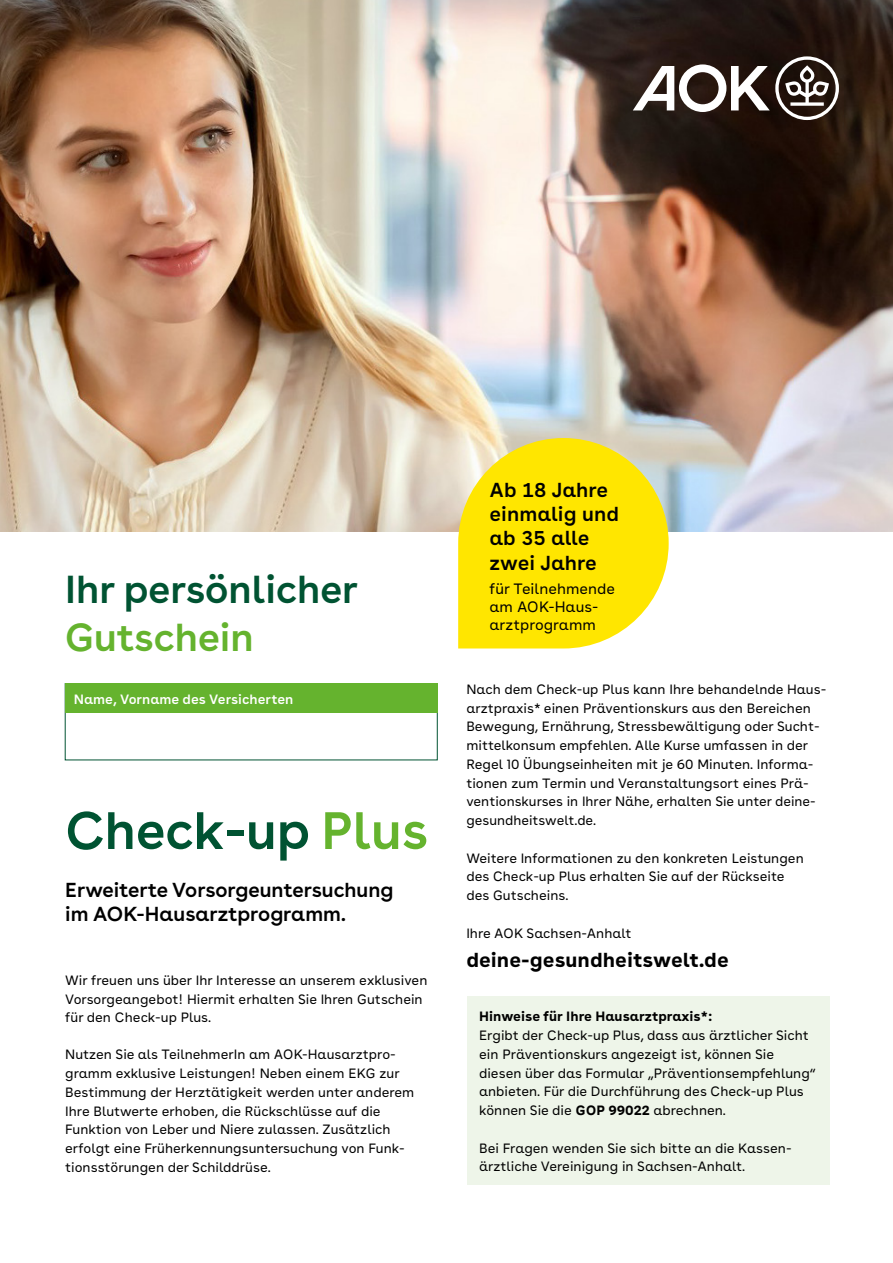
<style>
.page{position:relative;width:893px;height:1263px;background:#fff}
.page>*{position:absolute;margin:0;border:0;box-sizing:border-box;transform-origin:0 0}
.t1{font:600 52.5px "AOK Buenos Aires";color:#005332}
.t2{font:600 39px "AOK Buenos Aires";color:#005332}
.t3{font:600 39px "AOK Buenos Aires";color:#65b32e}
.t4{font:600 20.25px/24.3px "AOK Buenos Aires";color:#000}
.t5{font:600 20.25px/24.3px "AOK Buenos Aires Text";color:#000}
.t6{font:700 20.25px "AOK Buenos Aires Text";color:#000}
.t7{font:15px/18px "AOK Buenos Aires Text";color:#000}
.t8{font:13.5px/18.8px "AOK Buenos Aires Text";color:#000}
.t9{font:700 13.5px "AOK Buenos Aires Text";color:#000}
.t10{font:600 13.5px "AOK Buenos Aires Text";color:#fff}
.s1{color:#65b32e}
.s2{font-weight:700}
</style>
<div class="page">
<img style="left:0;top:0;width:893px;height:531px">
<svg style="left:458px;top:438px;width:211px;height:210px"></svg>
<svg style="left:633px;top:56px;width:206px;height:64px"></svg>
<div style="left:65px;top:684px;width:372px;height:29px;background:#65b32e"></div>
<div style="left:467px;top:996px;width:362px;height:189px;background:#eef5e9"></div>
<h2 class="t2" style="left:65px;top:556px;width:294px">Ihr persönlicher</h2>
<h2 class="t3" style="left:65px;top:604px;width:190px">Gutschein</h2>
<p class="t10" style="left:74px;top:687px;width:221px">Name, Vorname des Versicherten</p>
<h1 class="t1" style="left:65px;top:786px;width:364px">Check-up <span class="s1">Plus</span></h1>
<h3 class="t4" style="left:65px;top:875px;width:330px">Erweiterte Vorsorgeuntersuchung im AOK-Hausarztprogramm.</h3>
<p class="t8" style="left:65px;top:969px;width:364px">Wir freuen uns über Ihr Interesse an unserem exklusiven<br>Vorsorgeangebot! Hiermit erhalten Sie Ihren Gutschein für den Check-up Plus.</p>
<p class="t8" style="left:65px;top:1044px;width:351px">Nutzen Sie als TeilnehmerIn am AOK-Hausarztpro&shy;gramm exklusive Leistungen! Neben einem EKG zur Bestimmung der Herztätigkeit werden unter anderem Ihre Blutwerte erhoben, die Rückschlüsse auf die Funktion von Leber und Niere zulassen. Zusätzlich erfolgt eine Früherkennungsuntersuchung von Funk&shy;tionsstörungen der Schilddrüse.</p>
<h3 class="t5" style="left:490px;top:475px;width:131px">Ab 18 Jahre einmalig und ab 35 alle zwei Jahre</h3>
<p class="t7" style="left:490px;top:578px;width:127px">für Teilnehmende am AOK-Haus&shy;arztprogramm</p>
<p class="t8" style="left:466px;top:678px;width:362px">Nach dem Check-up Plus kann Ihre behandelnde Haus&shy;arztpraxis* einen Präventionskurs aus den Bereichen Bewegung, Ernährung, Stressbewältigung oder Sucht&shy;mittelkonsum empfehlen. Alle Kurse umfassen in der Regel 10 Übungseinheiten mit je 60 Minuten. Informa&shy;tionen zum Termin und Veranstaltungsort eines Prä&shy;ventionskurses in Ihrer Nähe, erhalten Sie unter deine&shy;gesundheitswelt.de.</p>
<p class="t8" style="left:466px;top:847px;width:339px">Weitere Informationen zu den konkreten Leistungen des Check-up Plus erhalten Sie auf der Rückseite des Gutscheins.</p>
<p class="t8" style="left:466px;top:922px;width:167px">Ihre AOK Sachsen-Anhalt</p>
<h3 class="t6" style="left:466px;top:942px;width:264px">deine-gesundheitswelt.de</h3>
<p class="t9" style="left:479px;top:1005px;width:235px">Hinweise für Ihre Hausarztpraxis*:</p>
<p class="t8" style="left:479px;top:1025px;width:338px">Ergibt der Check-up Plus, dass aus ärztlicher Sicht ein Präventionskurs angezeigt ist, können Sie diesen über das Formular „Präventionsempfehlung“ anbieten. Für die Durchführung des Check-up Plus können Sie die <span class="s2">GOP 99022</span> abrechnen.</p>
<p class="t8" style="left:479px;top:1137px;width:314px">Bei Fragen wenden Sie sich bitte an die Kassen&shy;ärztliche Vereinigung in Sachsen-Anhalt.</p>
</div>
